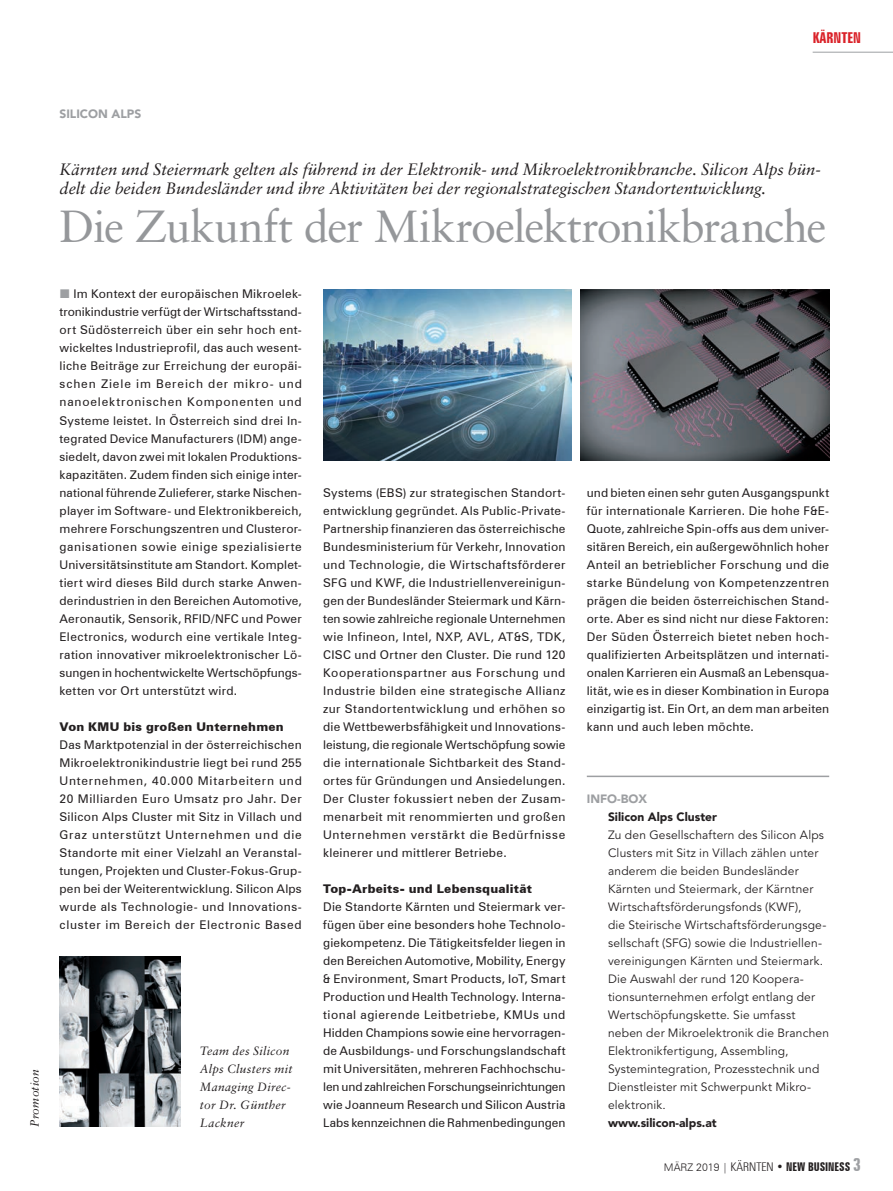
<style>
.page{position:relative;width:893px;height:1191px;background:#fff}
.page>*{position:absolute;margin:0;border:0;box-sizing:border-box;transform-origin:0 0}
.t1{font:45px "Sabon LT Std";letter-spacing:-.03em;color:#95979a}
.t2{font:italic 16.5px/19.5px "Sabon LT Std";letter-spacing:-.005em;color:#231f20}
.t3{font:700 extra-condensed 15px "Zurich BT";color:#da2128}
.t4{font:12px/18px "Zurich BT";letter-spacing:.02em;color:#231f20;text-align:justify}
.t5{font:12px/18px "Avenir LT Std";letter-spacing:.015em;color:#231f20}
.t6{font:italic 12px/18px "Sabon LT Std";letter-spacing:.02em;color:#231f20}
.t7{font:900 12px "Zurich BT";letter-spacing:.02em;color:#231f20}
.t8{font:900 12px "Avenir LT Std";color:#231f20}
.t9{font:700 extra-condensed 12px "Zurich BT";color:#231f20}
.t10{font:900 12px "Avenir LT Std";color:#9d9fa2}
.s1{font-weight:300;font-stretch:normal;font-size:10.5px}
.s2{font-weight:300;font-stretch:condensed}
.s3{font-size:18px;color:#9d9fa2}
</style>
<div class="page">
<hr style="left:813px;top:52px;width:80px;height:1px;background:#9d9fa2">
<img style="left:323px;top:290px;width:249px;height:170px">
<img style="left:60px;top:956px;width:120px;height:170px">
<img style="left:581px;top:290px;width:248px;height:170px">
<hr style="left:587px;top:775px;width:242px;height:2px;background:#9d9fa2">
<p class="t3" style="left:813px;top:29px;width:50px">KÄRNTEN</p>
<p class="t6" style="left:26px;top:1126px;width:59px;rotate:-90deg">Promotion</p>
<p class="t10" style="left:60px;top:107px;width:83px">SILICON ALPS</p>
<h2 class="t2" style="left:60px;top:159px;width:763px">Kärnten und Steiermark gelten als führend in der Elektronik- und Mikroelektronikbranche. Silicon Alps bün&shy;delt die beiden Bundesländer und ihre Aktivitäten bei der regionalstrategischen Standortentwicklung.</h2>
<h1 class="t1" style="left:60px;top:200px;width:768px">Die Zukunft der Mikroelektronikbranche</h1>
<p class="t4" style="left:60px;top:285px;width:244px;text-indent:14px">Im Kontext der europäischen Mikroelek&shy;tronikindustrie verfügt der Wirtschaftsstand&shy;ort Südösterreich über ein sehr hoch ent&shy;wickeltes Industrieprofil, das auch wesent&shy;liche Beiträge zur Erreichung der europäi&shy;schen Ziele im Bereich der mikro- und nano elektronischen Komponenten und Systeme leistet. In Österreich sind drei In&shy;tegrated Device Manufacturers (IDM) ange&shy;siedelt, davon zwei mit lokalen Produktions&shy;kapazitäten. Zudem finden sich einige inter&shy;national führende Zulieferer, starke Nischen&shy;player im Software- und Elektronikbereich, mehrere Forschungszentren und Clusteror&shy;ganisationen sowie einige spezialisierte Universitätsinstitute am Standort. Komplet&shy;tiert wird dieses Bild durch starke Anwen&shy;derindustrien in den Bereichen Automotive, Aeronautik, Sensorik, RFID/NFC und Power Electronics, wodurch eine vertikale Integ&shy;ration innovativer mikroelektronischer Lö&shy;sungen in hochentwickelte Wertschöpfungs&shy;ketten vor Ort unterstützt wird.</p>
<p class="t7" style="left:60px;top:719px;width:226px">Von KMU bis großen Unternehmen</p>
<p class="t4" style="left:60px;top:735px;width:244px">Das Marktpotenzial in der österreichischen Mikroelektronikindustrie liegt bei rund 255<br>Unternehmen, 40.000 Mitarbeitern und 20 Milliarden Euro Umsatz pro Jahr. Der Silicon Alps Cluster mit Sitz in Villach und Graz unterstützt Unternehmen und die Standorte mit einer Vielzahl an Veranstal&shy;tungen, Projekten und Cluster-Fokus-Grup&shy;pen bei der Weiterentwicklung. Silicon Alps wurde als Technologie- und Innovations&shy;cluster im Bereich der Electronic Based</p>
<p class="t6" style="left:200px;top:1041px;width:94px">Team des Silicon<br>Alps Clusters mit<br>Managing Direc&shy;tor Dr. Günther<br>Lackner</p>
<p class="t4" style="left:323px;top:483px;width:244px">Systems (EBS) zur strategischen Standort&shy;entwicklung gegründet. Als Public-Private-Partnership finanzieren das österreichische Bundesministerium für Verkehr, Innovation und Technologie, die Wirtschaftsförderer SFG und KWF, die Industriellenvereinigun&shy;gen der Bundesländer Steiermark und Kärn&shy;ten sowie zahlreiche regionale Unternehmen wie Infineon, Intel, NXP, AVL, AT&amp;S, TDK, CISC und Ortner den Cluster. Die rund 120<br>Kooperationspartner aus Forschung und Industrie bilden eine strategische Allianz zur Standortentwicklung und erhöhen so die Wettbewerbsfähigkeit und Innovations&shy;leistung, die regionale Wertschöpfung sowie die internationale Sichtbarkeit des Stand&shy;ortes für Gründungen und Ansiedelungen.<br>Der Cluster fokussiert neben der Zusam&shy;menarbeit mit renommierten und großen Unternehmen verstärkt die Bedürfnisse kleinerer und mittlerer Betriebe.</p>
<p class="t7" style="left:323px;top:881px;width:210px">Top-Arbeits- und Lebensqualität</p>
<p class="t4" style="left:323px;top:897px;width:244px">Die Standorte Kärnten und Steiermark ver&shy;fügen über eine besonders hohe Technolo&shy;giekompetenz. Die Tätigkeitsfelder liegen in den Bereichen Automotive, Mobility, Energy &amp; Environment, Smart Products, IoT, Smart Production und Health Technology. Interna&shy;tional agierende Leitbetriebe, KMUs und Hidden Champions sowie eine hervorragen&shy;de Ausbildungs- und Forschungslandschaft mit Universitäten, mehreren Fachhochschu&shy;len und zahlreichen Forschungseinrichtungen wie Joanneum Research und Silicon Austria Labs kennzeichnen die Rahmenbedingungen</p>
<p class="t4" style="left:587px;top:483px;width:244px">und bieten einen sehr guten Ausgangspunkt für internationale Karrieren. Die hohe F&amp;E-Quote, zahlreiche Spin-offs aus dem univer&shy;sitären Bereich, ein außergewöhnlich hoher Anteil an betrieblicher Forschung und die starke Bündelung von Kompetenzzentren prägen die beiden österreichischen Stand&shy;orte. Aber es sind nicht nur diese Faktoren:<br>Der Süden Österreich bietet neben hoch&shy;qualifizierten Arbeitsplätzen und internati&shy;onalen Karrieren ein Ausmaß an Lebensqua&shy;lität, wie es in dieser Kombination in Europa einzigartig ist. Ein Ort, an dem man arbeiten kann und auch leben möchte.</p>
<p class="t10" style="left:587px;top:791px;width:62px">INFO-BOX</p>
<p class="t8" style="left:608px;top:809px;width:110px">Silicon Alps Cluster</p>
<p class="t5" style="left:608px;top:826px;width:223px">Zu den Gesellschaftern des Silicon Alps Clusters mit Sitz in Villach zählen unter anderem die beiden Bundesländer Kärnten und Steiermark, der Kärntner Wirtschaftsförderungsfonds (KWF),<br>die Steirische Wirtschaftsförderungsge&shy;sellschaft (SFG) sowie die Industriellen&shy;vereinigungen Kärnten und Steiermark.<br>Die Auswahl der rund 120 Koopera&shy;tionsunternehmen erfolgt entlang der Wertschöpfungskette. Sie umfasst neben der Mikroelektronik die Branchen Elektronikfertigung, Assembling, Systemintegration, Prozesstechnik und Dienstleister mit Schwerpunkt Mikro&shy;elektronik.</p>
<p class="t8" style="left:608px;top:1115px;width:110px">www.silicon-alps.at</p>
<p class="t9" style="left:664px;top:1159px;width:199px"><span class="s1">MÄRZ 2019 |</span> <span class="s2">KÄRNTEN</span> • NEW BUSINESS <span class="s3">3</span></p>
</div>
